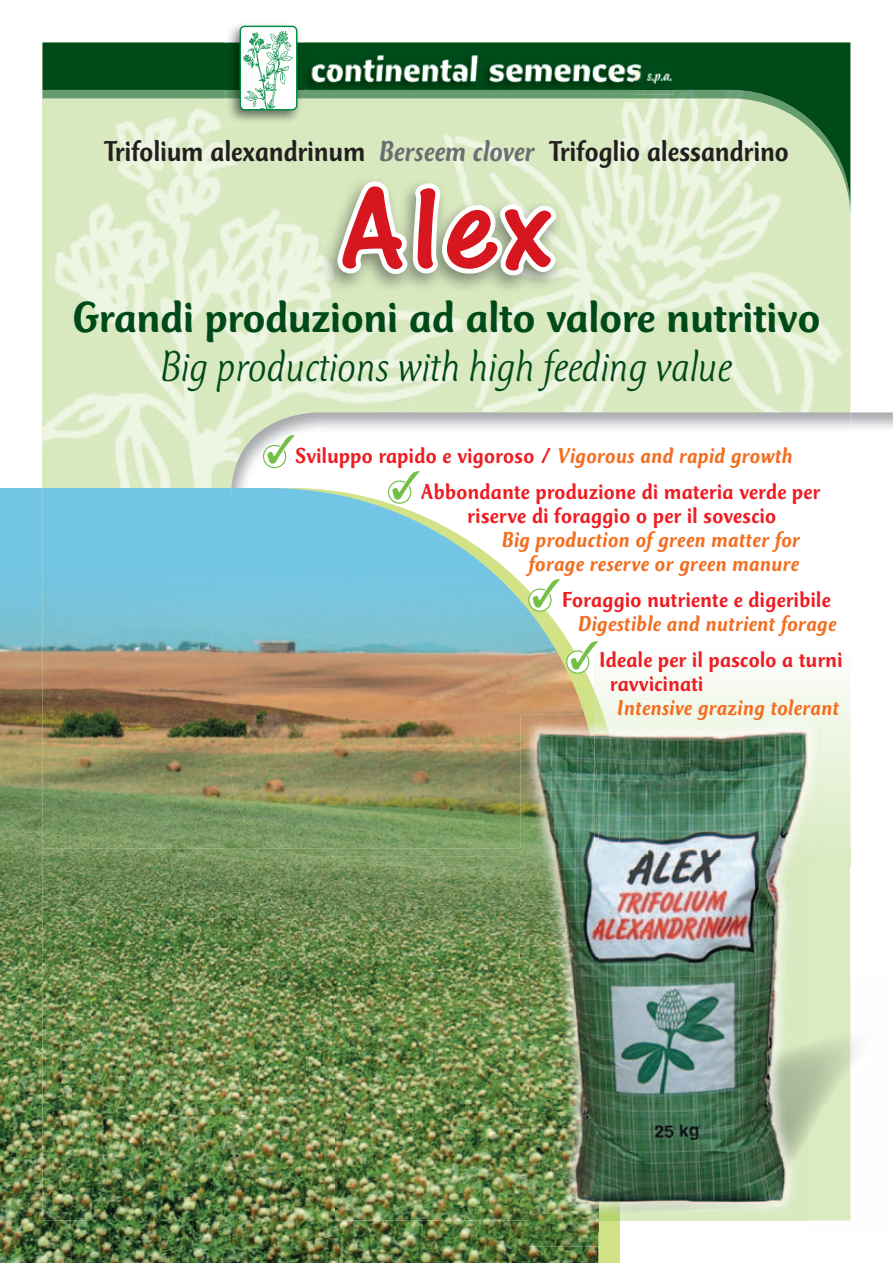
<style>
.page{position:relative;width:893px;height:1263px;background:#fff}
.page>*{position:absolute;margin:0;border:0;box-sizing:border-box;transform-origin:0 0}
.t1{font:123.75px "One Stroke Script Plain";color:#d7171f;scale:1.1 1}
.t2{font:500 45px "CT Mercurius Std";letter-spacing:.005em;color:#004a1a}
.t3{font:italic 300 45px "CT Mercurius Std";letter-spacing:.01em;color:#004a1a}
.t4{font:500 30px "CT Mercurius Std";letter-spacing:.01em;color:#231f20;scale:.9 1}
.t5{font:500 22.5px/35.8px "CT Mercurius Std";letter-spacing:.02em;color:#ee1d23;scale:.95 1}
.t6{font:italic 500 22.5px/24px "CT Mercurius Std";letter-spacing:.02em;color:#f36e21;text-align:right;scale:.95 1}
.s1{font-style:italic;color:#6c6d70}
.s2{font-style:italic;color:#f36e21}
</style>
<div class="page">
<img style="left:43px;top:210px;width:322px;height:225px">
<img style="left:564px;top:210px;width:233px;height:10px">
<img style="left:797px;top:210px;width:53px;height:202px">
<img style="left:528px;top:220px;width:269px;height:192px">
<img style="left:365px;top:296px;width:163px;height:116px">
<img style="left:43px;top:435px;width:188px;height:53px">
<img style="left:319px;top:210px;width:245px;height:86px">
<svg style="left:333px;top:210px;width:228px;height:71px"></svg>
<img style="left:838px;top:210px;width:12px;height:8px">
<img style="left:850px;top:412px;width:43px;height:444px">
<img style="left:231px;top:412px;width:619px;height:76px">
<img style="left:484px;top:551px;width:110px;height:164px">
<div style="left:598px;top:1247px;width:22px;height:16px;background:#d2e287"></div>
<img style="left:0;top:488px;width:58px;height:775px">
<img style="left:58px;top:1220px;width:540px;height:43px">
<img style="left:43px;top:848px;width:48px;height:372px">
<img style="left:91px;top:848px;width:243px;height:372px">
<img style="left:334px;top:856px;width:195px;height:364px">
<img style="left:43px;top:488px;width:192px;height:360px">
<img style="left:277px;top:848px;width:243px;height:8px">
<img style="left:231px;top:488px;width:253px;height:309px">
<img style="left:483px;top:564px;width:52px;height:284px">
<img style="left:534px;top:617px;width:50px;height:98px">
<img style="left:235px;top:797px;width:249px;height:51px">
<svg style="left:43px;top:43px;width:807px;height:167px;background:#abc7a0"></svg>
<img style="left:303px;top:90px;width:371px;height:5px">
<img style="left:644px;top:64px;width:31px;height:26px">
<img style="left:644px;top:70px;width:30px;height:18px">
<img style="left:306px;top:50px;width:337px;height:40px">
<img style="left:306px;top:90px;width:328px;height:3px">
<svg style="left:634px;top:64px;width:10px;height:30px"></svg>
<img style="left:634px;top:70px;width:9px;height:20px">
<img style="left:564px;top:977px;width:291px;height:254px">
<img style="left:808px;top:977px;width:42px;height:243px">
<div style="left:819px;top:856px;width:31px;height:10px;background:#daeac1"></div>
<img style="left:594px;top:691px;width:9px;height:24px">
<div style="left:618px;top:699px;width:221px;height:21px;background:#f3f8eb"></div>
<img style="left:226px;top:24px;width:77px;height:101px">
<svg style="left:300px;top:90px;width:3px;height:4px"></svg>
<div style="left:240px;top:26px;width:57px;height:84px;background:#fff;border-radius:5px"></div>
<img style="left:242px;top:31px;width:52px;height:77px">
<div style="left:240px;top:26px;width:57px;height:84px;border:1px solid #008b43;border-radius:5px"></div>
<img style="left:808px;top:866px;width:11px;height:348px">
<img style="left:520px;top:856px;width:78px;height:358px">
<svg style="left:520px;top:848px;width:9px;height:8px"></svg>
<img style="left:520px;top:715px;width:64px;height:133px">
<svg style="left:808px;top:848px;width:11px;height:18px"></svg>
<svg style="left:584px;top:715px;width:23px;height:12px"></svg>
<img style="left:618px;top:715px;width:201px;height:5px">
<img style="left:598px;top:1231px;width:22px;height:16px">
<img style="left:529px;top:1220px;width:69px;height:27px">
<img style="left:529px;top:1214px;width:35px;height:6px">
<img style="left:598px;top:848px;width:210px;height:129px">
<img style="left:529px;top:727px;width:65px;height:129px">
<img style="left:620px;top:727px;width:188px;height:121px">
<img style="left:594px;top:727px;width:26px;height:121px">
<svg style="left:594px;top:848px;width:4px;height:18px"></svg>
<img style="left:594px;top:756px;width:4px;height:92px">
<svg style="left:263px;top:433px;width:34px;height:35px"></svg>
<svg style="left:388px;top:469px;width:34px;height:35px"></svg>
<svg style="left:528px;top:577px;width:34px;height:35px"></svg>
<svg style="left:566px;top:638px;width:34px;height:36px"></svg>
<h3 class="t4" style="left:104px;top:136px;width:762px">Trifolium alexandrinum <span class="s1">Berseem clover</span> Trifoglio alessandrino</h3>
<h1 class="t1" style="left:341px;top:154px;width:193px">Alex</h1>
<h2 class="t2" style="left:73px;top:293px;width:749px">Grandi produzioni ad alto valore nutritivo</h2>
<h2 class="t3" style="left:161px;top:343px;width:573px">Big productions with high feeding value</h2>
<p class="t5" style="left:421px;top:439px;width:422px;text-indent:-126px">Sviluppo rapido e vigoroso / <span class="s2">Vigorous and rapid growth<br></span>Abbondante produzione di materia verde per</p>
<p class="t5" style="left:468px;top:499px;width:326px">riserve di foraggio o per il sovescio</p>
<p class="t6" style="left:502px;top:528px;width:316px">Big production of green matter for forage reserve or green manure</p>
<p class="t5" style="left:562px;top:582px;width:284px">Foraggio nutriente e digeribile</p>
<p class="t6" style="left:579px;top:612px;width:273px">Digestible and nutrient forage</p>
<p class="t5" style="left:610px;top:648px;width:246px;line-height:24px;text-indent:-10px">Ideale per il pascolo a turni ravvicinati</p>
<p class="t6" style="left:618px;top:696px;width:235px">Intensive grazing tolerant</p>
</div>
